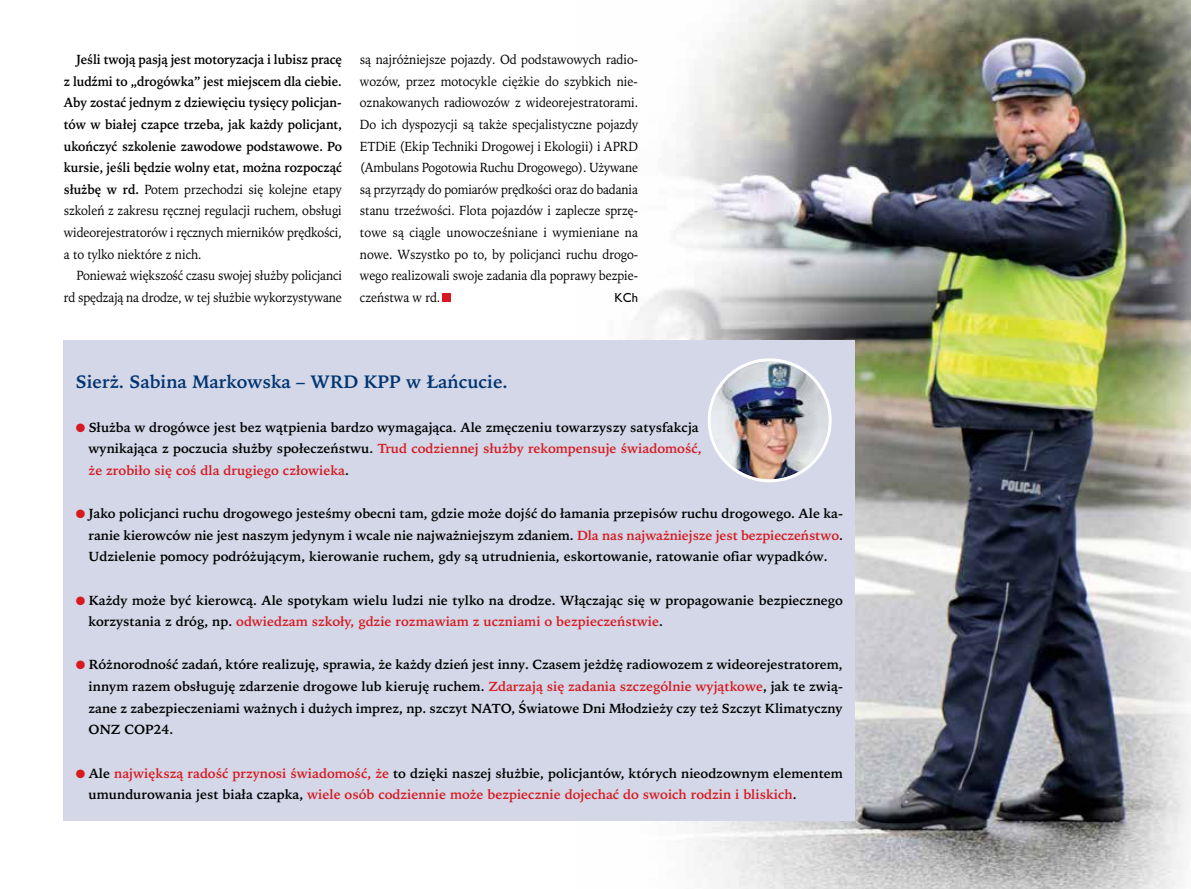
<style>
.page{position:relative;width:1191px;height:889px;background:#fff}
.page>*{position:absolute;margin:0;border:0;box-sizing:border-box;transform-origin:0 0}
.t1{font:700 18px "Iowan Old Style";color:#003471}
.t2{font:700 13.2px/21.6px "Iowan Old Style";color:#000}
.t3{font:13.2px/21.6px "Iowan Old Style";letter-spacing:-.01em;color:#000;text-align:right;scale:.93 1}
.t4{font:700 13.2px/21.6px "Iowan Old Style";color:#000;text-align:justify;scale:.93 1}
.t5{font:700 13.2px/21.6px "Iowan Old Style";color:#d71920}
.t6{font:13.2px "Gill Sans";color:#000;scale:.95 1}
.s1{font-weight:400}
.s2{color:#d71920}
.s3{color:#000}
</style>
<div class="page">
<img style="left:635px;top:0;width:556px;height:889px">
<div style="left:64px;top:340px;width:791px;height:481px;background:#d3d7e7"></div>
<img style="left:707px;top:358px;width:124px;height:124px">
<div style="left:442px;top:293px;width:9px;height:9px;background:#d71920"></div>
<p class="t4" style="left:64px;top:49px;width:301px;text-indent:13px">Jeśli twoją pasją jest motoryzacja i lubisz pracę z ludźmi to „drogówka” jest miejscem dla ciebie.<br>Aby zostać jednym z dziewięciu tysięcy policjan&shy;tów w białej czapce trzeba, jak każdy policjant, ukończyć szkolenie zawodowe podstawowe. Po kursie, jeśli będzie wolny etat, można rozpocząć służbę w rd. <span class="s1">Potem przechodzi się kolejne etapy szkoleń z zakresu ręcznej regulacji ruchem, obsługi wideorejestratorów i ręcznych mierników prędkości, a to tylko niektóre z nich.</span></p>
<p class="t3" style="left:64px;top:265px;width:301px">Ponieważ większość czasu swojej służby policjanci rd spędzają na drodze, w tej służbie wykorzystywane</p>
<p class="t3" style="left:360px;top:49px;width:301px;text-align:justify">są najróżniejsze pojazdy. Od podstawowych radio&shy;wozów, przez motocykle ciężkie do szybkich nie&shy;oznakowanych radiowozów z wideorejestratorami.<br>Do ich dyspozycji są także specjalistyczne pojazdy ETDiE (Ekip Techniki Drogowej i Ekologii) i APRD (Ambulans Pogotowia Ruchu Drogowego). Używane są przyrządy do pomiarów prędkości oraz do badania stanu trzeźwości. Flota pojazdów i zaplecze sprzę&shy;towe są ciągle unowocześniane i wymieniane na nowe. Wszystko po to, by policjanci ruchu drogo&shy;wego realizowali swoje zadania dla poprawy bezpie&shy;czeństwa w rd.</p>
<p class="t6" style="left:614px;top:289px;width:26px">KCh</p>
<h1 class="t1" style="left:76px;top:371px;width:433px">Sierż. Sabina Markowska – WRD KPP w Łańcucie.</h1>
<p class="t2" style="left:89px;top:416px;width:614px;text-indent:-13px"><span class="s2">●</span> Służba w drogówce jest bez wątpienia bardzo wymagająca. Ale zmęczeniu towarzyszy satysfakcja wynikająca z poczucia służby społeczeństwu. <span class="s2">Trud codziennej służby rekompensuje świadomość, że zrobiło się coś dla drugiego człowieka</span>.</p>
<p class="t2" style="left:89px;top:502px;width:756px;text-align:justify;text-indent:-13px"><span class="s2">●</span> Jako policjanci ruchu drogowego jesteśmy obecni tam, gdzie może dojść do łamania przepisów ruchu drogowego. Ale ka&shy;ranie kierowców nie jest naszym jedynym i wcale nie najważniejszym zdaniem. <span class="s2">Dla nas najważniejsze jest bezpieczeństwo</span>.<br>Udzielenie pomocy podróżującym, kierowanie ruchem, gdy są utrudnienia, eskortowanie, ratowanie ofiar wypadków.</p>
<p class="t2" style="left:89px;top:589px;width:756px;text-indent:-13px"><span class="s2">●</span> Każdy może być kierowcą. Ale spotykam wielu ludzi nie tylko na drodze. Włączając się w propagowanie bezpiecznego korzystania z dróg, np. <span class="s2">odwiedzam szkoły, gdzie rozmawiam z uczniami o bezpieczeństwie</span>.</p>
<p class="t2" style="left:89px;top:654px;width:756px;text-align:justify;text-indent:-13px"><span class="s2">●</span> Różnorodność zadań, które realizuję, sprawia, że każdy dzień jest inny. Czasem jeżdżę radiowozem z wideorejestratorem, innym razem obsługuję zdarzenie drogowe lub kieruję ruchem. <span class="s2">Zdarzają się zadania szczególnie wyjątkowe</span>, jak te zwią&shy;zane z zabezpieczeniami ważnych i dużych imprez, np. szczyt NATO, Światowe Dni Młodzieży czy też Szczyt Klimatyczny ONZ COP24.</p>
<p class="t5" style="left:89px;top:762px;width:756px;text-indent:-13px">● <span class="s3">Ale</span> największą radość przynosi świadomość, że <span class="s3">to dzięki naszej służbie, policjantów, których nieodzownym elementem umundurowania jest biała czapka,</span> wiele osób codziennie może bezpiecznie dojechać do swoich rodzin i bliskich<span class="s3">.</span></p>
</div>
